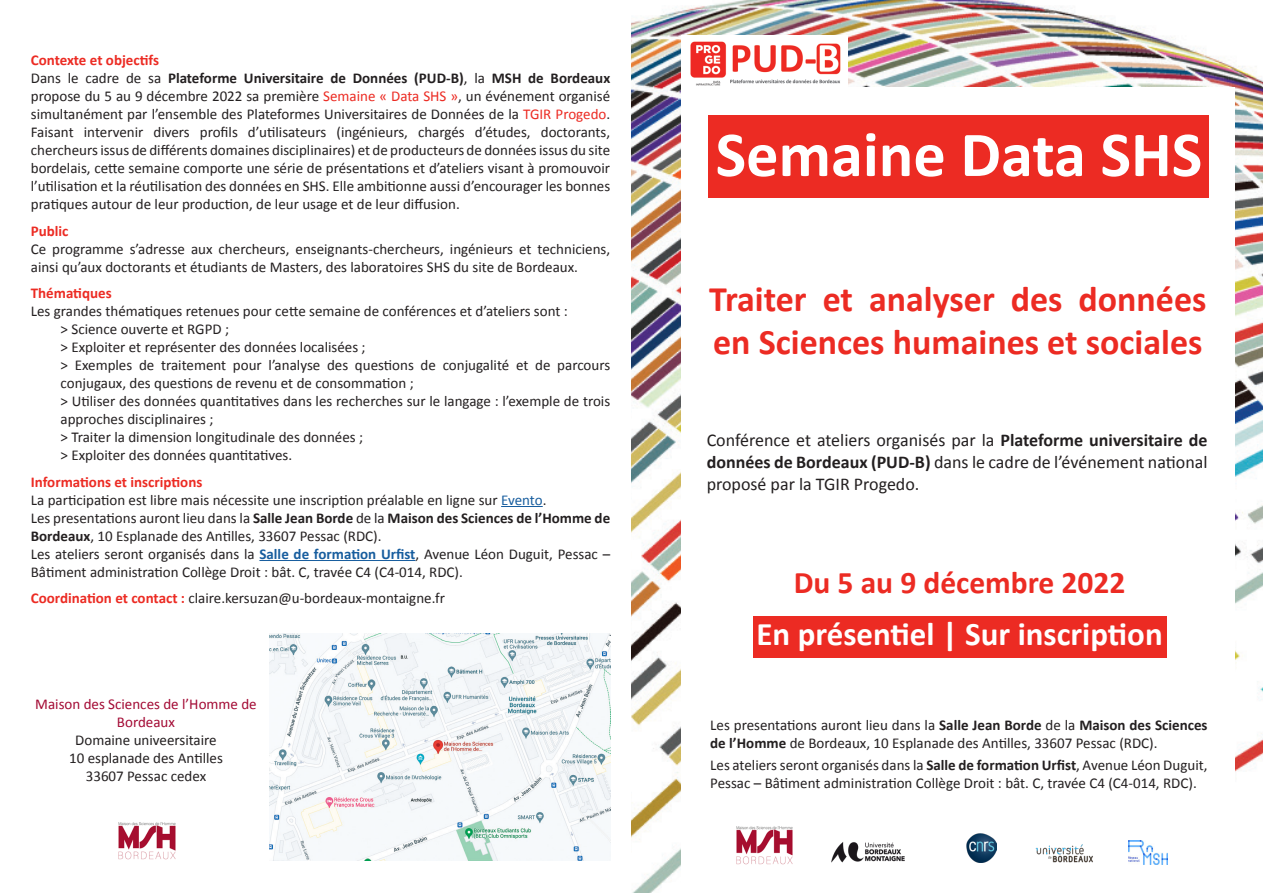
<style>
.page{position:relative;width:1263px;height:893px;background:#fff}
.page>*{position:absolute;margin:0;border:0;box-sizing:border-box;transform-origin:0 0}
.t1{font:700 64.5px "Calibri";color:#fff}
.t2{font:700 36px/43.2px "Calibri";color:#ec2b23}
.t3{font:700 33px "Calibri";color:#fff}
.t4{font:700 31.5px "Calibri";color:#ec2b23}
.t5{font:18px/21.6px "Calibri";color:#231f20;text-align:justify}
.t6{font:15px/18px "Calibri";color:#231f20}
.t7{font:700 15px "Calibri";color:#ec2b23}
.t8{font:15px/18px "Calibri";color:#a30a34;text-align:center}
.s1{font-weight:700}
.s2{color:#ec2b23}
.s3{color:#175d9e}
.s4{font-weight:700;color:#175d9e}
.s5{font-weight:700;color:#ec2b23}
</style>
<div class="page">
<img style="left:631px;top:0;width:632px;height:893px">
<div style="left:681px;top:87px;width:553px;height:806px;background:#fff"></div>
<hr style="left:501px;top:506px;width:42px;height:1px;background:#175d9e">
<hr style="left:259px;top:560px;width:156px;height:1px;background:#175d9e">
<img style="left:831px;top:842px;width:74px;height:21px">
<img style="left:967px;top:833px;width:29px;height:30px">
<img style="left:1035px;top:844px;width:58px;height:19px">
<img style="left:1128px;top:841px;width:39px;height:23px">
<img style="left:736px;top:826px;width:57px;height:38px">
<img style="left:269px;top:633px;width:341px;height:227px">
<img style="left:118px;top:822px;width:58px;height:38px">
<img style="left:681px;top:36px;width:166px;height:51px">
<div style="left:754px;top:616px;width:413px;height:41px;background:#ec2b23"></div>
<div style="left:708px;top:116px;width:501px;height:82px;background:#ec2b23"></div>
<p class="t7" style="left:31px;top:50px;width:130px">Contexte et objectifs</p>
<p class="t6" style="left:31px;top:69px;width:581px;text-align:justify">Dans le cadre de sa <span class="s1">Plateforme Universitaire de Données (PUD-B)</span>, la <span class="s1">MSH de Bordeaux </span>propose du 5 au 9 décembre 2022 sa première <span class="s2">Semaine « Data SHS »</span>, un événement organisé simultanément par l’ensemble des Plateformes Universitaires de Données de la <span class="s2">TGIR Progedo</span>.<br>Faisant intervenir divers profils d’utilisateurs (ingénieurs, chargés d’études, doctorants, chercheurs issus de différents domaines disciplinaires) et de producteurs de données issus du site bordelais, cette semaine comporte une série de présentations et d’ateliers visant à promouvoir l’utilisation et la réutilisation des données en SHS. Elle ambitionne aussi d’encourager les bonnes pratiques autour de leur production, de leur usage et de leur diffusion.</p>
<p class="t7" style="left:31px;top:220px;width:39px">Public</p>
<p class="t6" style="left:31px;top:239px;width:581px">Ce programme s’adresse aux chercheurs, enseignants-chercheurs, ingénieurs et techniciens, ainsi qu’aux doctorants et étudiants de Masters, des laboratoires SHS du site de Bordeaux.</p>
<p class="t7" style="left:31px;top:283px;width:82px">Thématiques</p>
<p class="t6" style="left:31px;top:302px;width:539px">Les grandes thématiques retenues pour cette semaine de conférences et d’ateliers sont :</p>
<p class="t6" style="left:61px;top:320px;width:170px">˃ Science ouverte et RGPD ;</p>
<p class="t6" style="left:61px;top:338px;width:307px">˃ Exploiter et représenter des données localisées ;</p>
<p class="t6" style="left:61px;top:356px;width:551px">˃ Exemples de traitement pour l’analyse des questions de conjugalité et de parcours conjugaux, des questions de revenu et de consommation ;</p>
<p class="t6" style="left:61px;top:392px;width:551px">˃ Utiliser des données quantitatives dans les recherches sur le langage : l’exemple de trois approches disciplinaires ;</p>
<p class="t6" style="left:61px;top:428px;width:304px">˃ Traiter la dimension longitudinale des données ;</p>
<p class="t6" style="left:61px;top:446px;width:233px">˃ Exploiter des données quantitatives.</p>
<p class="t7" style="left:31px;top:471px;width:173px">Informations et inscriptions</p>
<p class="t6" style="left:31px;top:490px;width:517px">La participation est libre mais nécessite une inscription préalable en ligne sur <span class="s3">Evento</span>.</p>
<p class="t6" style="left:31px;top:508px;width:581px">Les presentations auront lieu dans la <span class="s1">Salle Jean Borde</span> de la <span class="s1">Maison des Sciences de l’Homme de<br>Bordeaux</span>, 10 Esplanade des Antilles, 33607 Pessac (RDC).</p>
<p class="t6" style="left:31px;top:544px;width:581px">Les ateliers seront organisés dans la <span class="s4">Salle de formation Urfist</span>, Avenue Léon Duguit, Pessac –<br>Bâtiment administration Collège Droit : bât. C, travée C4 (C4-014, RDC).</p>
<p class="t6" style="left:31px;top:589px;width:416px"><span class="s5">Coordination et contact :</span> claire.kersuzan@u-bordeaux-montaigne.fr</p>
<p class="t8" style="left:35px;top:694px;width:223px">Maison des Sciences de l’Homme de<br>Bordeaux</p>
<p class="t6" style="left:75px;top:730px;width:143px">Domaine univeersitaire</p>
<p class="t6" style="left:69px;top:748px;width:155px">10 esplanade des Antilles</p>
<p class="t6" style="left:86px;top:766px;width:122px">33607 Pessac cedex</p>
<p class="t1" style="left:716px;top:109px;width:488px">Semaine Data SHS</p>
<p class="t2" style="left:709px;top:276px;width:499px">Traiter et analyser des données en Sciences humaines et sociales</p>
<p class="t5" style="left:707px;top:429px;width:502px">Conférence et ateliers organisés par la <span class="s1">Plateforme universitaire de données de Bordeaux (PUD-B)</span> dans le cadre de l’événement national proposé par la TGIR Progedo.</p>
<p class="t4" style="left:794px;top:560px;width:333px">Du 5 au 9 décembre 2022</p>
<p class="t3" style="left:756px;top:611px;width:408px">En présentiel | Sur inscription</p>
<p class="t6" style="left:710px;top:715px;width:499px">Les presentations auront lieu dans la <span class="s1">Salle Jean Borde</span> de la <span class="s1">Maison des Sciences de l’Homme</span> de Bordeaux, 10 Esplanade des Antilles, 33607 Pessac (RDC).</p>
<p class="t6" style="left:710px;top:756px;width:499px">Les ateliers seront organisés dans la <span class="s1">Salle de formation Urfist</span>, Avenue Léon Duguit,<br>Pessac – Bâtiment administration Collège Droit : bât. C, travée C4 (C4-014, RDC).</p>
</div>
